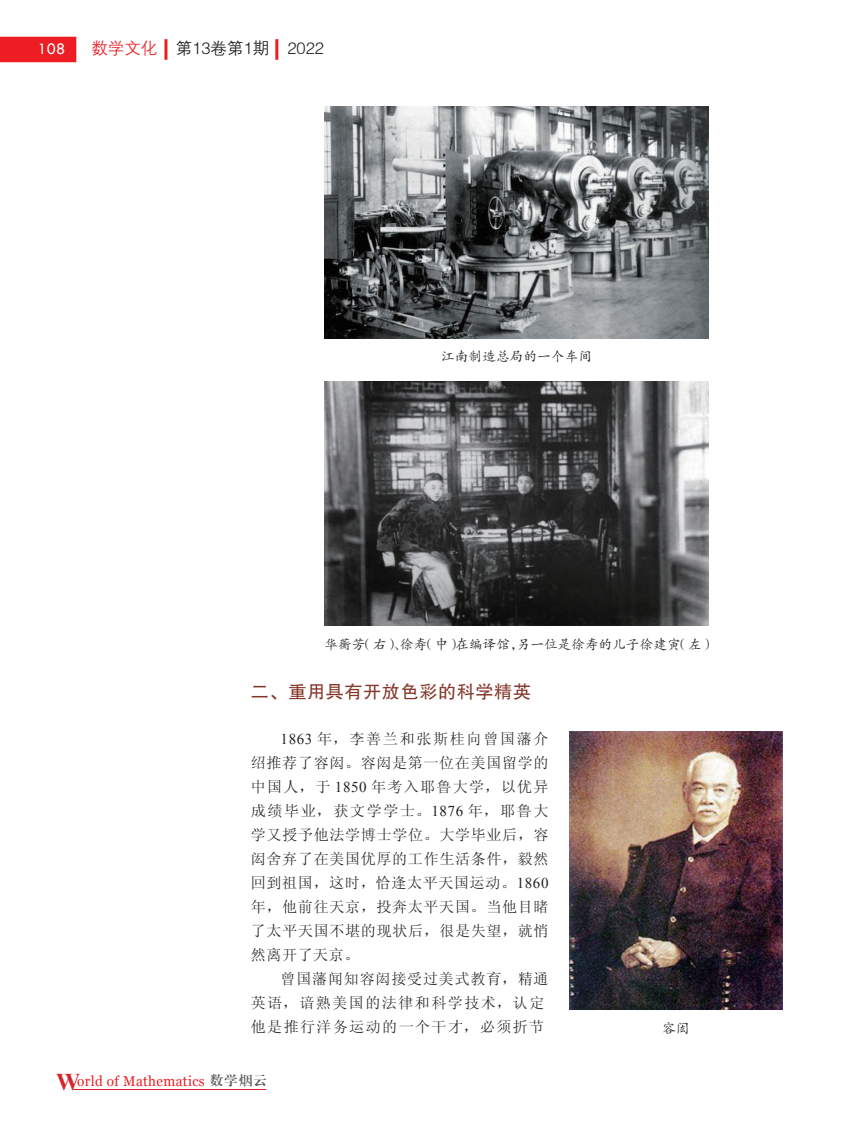
<style>
.page{position:relative;width:859px;height:1123px;background:#fff}
.page>*{position:absolute;margin:0;border:0;box-sizing:border-box;transform-origin:0 0}
.t1{font:18px "FZHTK GBK1 0";letter-spacing:.04em;color:#84372a}
.t2{font:16.5px "FZZDXK GBK1 0";color:#231f20}
.t3{font:16.5px "Tw Cen";color:#fff}
.t4{font:15px/24px "Sim Sun";letter-spacing:.055em;color:#231f20;text-align:justify}
.t5{font:15px/24px "Sim Sun";letter-spacing:.095em;color:#231f20}
.t6{font:14.1px "Georgia";letter-spacing:.03em;color:#ee1d23;scale:.95 1}
.t7{font:13.5px "FZKTK GBK1 0";letter-spacing:.01em;color:#231f20}
.s1{color:#ee1d23}
.s2{font-family:"Times New Roman"}
.s3{font-family:"Times New Roman";font-weight:700;font-size:24px;color:#d5252e}
.s4{font-family:"FZXBSK GBK1 0";font-size:13.05px;color:#57585a}
</style>
<div class="page">
<hr style="left:73px;top:1089px;width:193px;height:1px;background:#d5252e">
<div style="left:0;top:37px;width:76px;height:25px;background:#ee1d23"></div>
<hr style="left:164px;top:39px;width:3px;height:21px;background:#ee1d23">
<hr style="left:275px;top:39px;width:3px;height:21px;background:#ee1d23">
<img style="left:325px;top:106px;width:384px;height:232px">
<img style="left:325px;top:382px;width:384px;height:243px">
<img style="left:570px;top:731px;width:212px;height:279px">
<p class="t3" style="left:38px;top:39px;width:29px">108</p>
<p class="t2" style="left:91px;top:40px;width:234px"><span class="s1">数学文化</span> 第13卷第1期 2022</p>
<p class="t7" style="left:441px;top:349px;width:153px">江南制造总局的一个车间</p>
<p class="t7" style="left:325px;top:637px;width:392px">华蘅芳（右）、徐寿（中）在编译馆，另一位是徐寿的儿子徐建寅（左）</p>
<p class="t1" style="left:251px;top:682px;width:282px">二、重用具有开放色彩的科学精英</p>
<p class="t4" style="left:251px;top:727px;width:299px;text-indent:30px"><span class="s2">1863</span> 年，李善兰和张斯桂向曾国藩介绍推荐了容闳。容闳是第一位在美国留学的中国人，于 <span class="s2">1850</span> 年考入耶鲁大学，以优异成绩毕业，获文学学士。<span class="s2">1876</span> 年，耶鲁大学又授予他法学博士学位。大学毕业后，容闳舍弃了在美国优厚的工作生活条件，毅然回到祖国，这时，恰逢太平天国运动。<span class="s2">1860</span>年，他前往天京，投奔太平天国。当他目睹了太平天国不堪的现状后，很是失望，就悄然离开了天京。</p>
<p class="t5" style="left:251px;top:967px;width:299px;text-indent:30px">曾国藩闻知容闳接受过美式教育，精通英语，谙熟美国的法律和科学技术，认定他是推行洋务运动的一个干才，必须折节</p>
<p class="t6" style="left:56px;top:1071px;width:223px"><span class="s3">W</span>orld of Mathematics <span class="s4">数学烟云</span></p>
<p class="t7" style="left:662px;top:1021px;width:29px">容闳</p>
</div>
